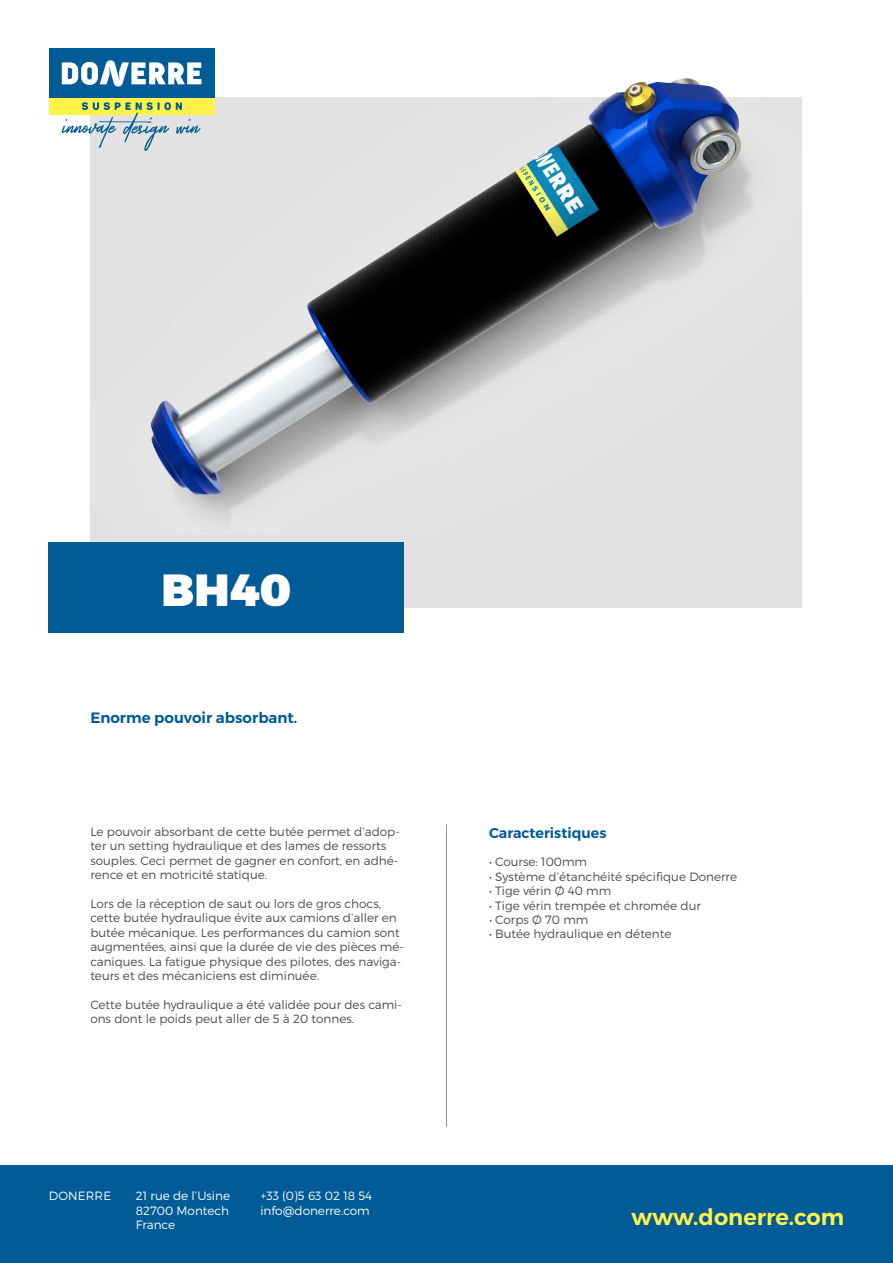
<style>
.page{position:relative;width:893px;height:1263px;background:#fff}
.page>*{position:absolute;margin:0;border:0;box-sizing:border-box;transform-origin:0 0}
.t1{font:900 45px "Montserrat";color:#fff}
.t2{font:600 22.5px "Montserrat";color:#fff348}
.t3{font:600 15px "Montserrat";color:#005b96}
.t4{font:600 14.25px "Montserrat";color:#005b96}
.t5{font:300 12px/14.4px "Montserrat";color:#4b4c4d}
.t6{font:300 12px "Montserrat";color:#fff}
</style>
<div class="page">
<div style="left:90px;top:98px;width:711px;height:510px;background:#e2e2e2"></div>
<hr style="left:446px;top:824px;width:1px;height:303px;background:#939598">
<div style="left:0;top:1165px;width:893px;height:98px;background:#005b96"></div>
<img style="left:49px;top:48px;width:753px;height:485px">
<div style="left:49px;top:542px;width:355px;height:90px;background:#005b96"></div>
<p class="t1" style="left:161px;top:562px;width:132px">BH40</p>
<p class="t3" style="left:90px;top:709px;width:209px">Enorme pouvoir absorbant.</p>
<p class="t5" style="left:90px;top:824px;width:311px">Le pouvoir absorbant de cette butée permet d’adop&shy;ter un setting hydraulique et des lames de ressorts souples. Ceci permet de gagner en confort, en adhé&shy;rence et en motricité statique.</p>
<p class="t5" style="left:90px;top:896px;width:315px">Lors de la réception de saut ou lors de gros chocs, cette butée hydraulique évite aux camions d‘aller en butée mécanique. Les performances du camion sont augmentées, ainsi que la durée de vie des pièces mé&shy;caniques. La fatigue physique des pilotes, des naviga&shy;teurs et des mécaniciens est diminuée.</p>
<p class="t5" style="left:90px;top:997px;width:313px">Cette butée hydraulique a été validée pour des cami&shy;ons dont le poids peut aller de 5 à 20 tonnes.</p>
<p class="t4" style="left:489px;top:824px;width:119px">Caracteristiques</p>
<p class="t5" style="left:489px;top:855px;width:100px">• Course: 100mm</p>
<p class="t5" style="left:489px;top:869px;width:250px">• Système d’étanchéité spécifique Donerre</p>
<p class="t5" style="left:489px;top:883px;width:124px">• Tige vérin Ø 40 mm</p>
<p class="t5" style="left:489px;top:898px;width:213px">• Tige vérin trempée et chromée dur</p>
<p class="t5" style="left:489px;top:912px;width:101px">• Corps Ø 70 mm</p>
<p class="t5" style="left:489px;top:927px;width:184px">• Butée hydraulique en détente</p>
<p class="t6" style="left:49px;top:1189px;width:64px">DONERRE</p>
<p class="t6" style="left:136px;top:1189px;width:96px">21 rue de l‘Usine</p>
<p class="t6" style="left:136px;top:1203px;width:95px">82700 Montech</p>
<p class="t6" style="left:136px;top:1218px;width:41px">France</p>
<p class="t6" style="left:260px;top:1189px;width:113px">+33 (0)5 63 02 18 54</p>
<p class="t6" style="left:260px;top:1203px;width:111px">info@donerre.com</p>
<p class="t2" style="left:632px;top:1203px;width:214px">www.donerre.com</p>
</div>
